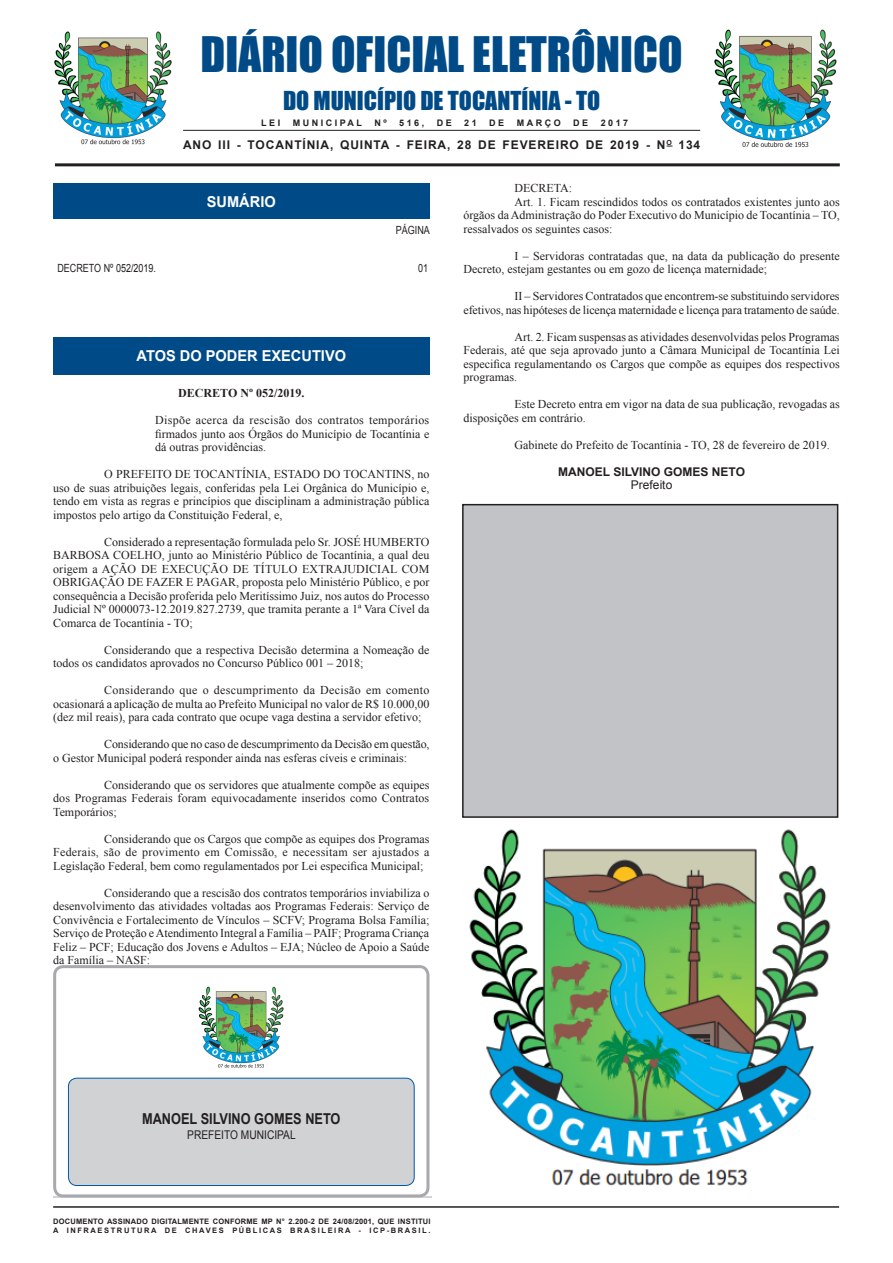
<style>
.page{position:relative;width:893px;height:1263px;background:#fff}
.page>*{position:absolute;margin:0;border:0;box-sizing:border-box;transform-origin:0 0}
.t1{font:45px "Impact";color:#004b87}
.t2{font:24px "Impact";color:#004b87}
.Chancela{font:700 15px "Arial";color:#fff}
.t3{font:700 15px "Arial";color:#231f20;scale:.85 1}
.CORPO_DE_TEXTO{font:12px/13.5px "Times New Roman";color:#231f20;text-align:justify}
.EMENTA{font:12px/13.5px "Times New Roman";color:#231f20;text-align:justify}
.NOME{font:700 12px "Arial";letter-spacing:.07em;color:#231f20}
.NOME-2{font:700 12px "Arial";color:#231f20}
.TITULOS{font:700 12px "Times New Roman";color:#231f20}
.CARGO{font:12px "Arial";color:#231f20;scale:.85 1}
.CARGO-2{font:12px "Arial";color:#231f20}
.Sumario{font:11.25px "Arial";color:#231f20;scale:.8 1}
.t4{font:700 9px "Arial";letter-spacing:.28em;color:#231f20}
.t5{font:700 7.5px "Arial";letter-spacing:.025em;color:#231f20}
.t6{font:700 7.5px "Arial";letter-spacing:.21em;color:#231f20}
</style>
<div class="page">
<hr style="left:53px;top:1206px;width:786px;height:2px;background:#231f20">
<hr style="left:55px;top:163px;width:785px;height:3px;background:#231f20">
<img style="left:54px;top:31px;width:118px;height:114px">
<hr style="left:183px;top:130px;width:517px;height:1px;background:#231f20">
<div style="left:53px;top:184px;width:376px;height:35px;background:#004b87"></div>
<hr style="left:53px;top:1197px;width:379px;height:1px;background:#d1d2d4">
<img style="left:714px;top:29px;width:123px;height:119px">
<div style="left:53px;top:337px;width:376px;height:37px;background:#004b87"></div>
<div style="left:53px;top:965px;width:376px;height:232px;border:3px solid #a8a9ad;border-radius:9px"></div>
<div style="left:68px;top:1078px;width:346px;height:107px;background:#d1d2d4;border-radius:9px"></div>
<div style="left:68px;top:1078px;width:346px;height:108px;border:1px solid #0057a8;border-radius:9px"></div>
<img style="left:198px;top:986px;width:86px;height:82px">
<div style="left:463px;top:505px;width:375px;height:312px;background:#c2c3c6"></div>
<div style="left:462px;top:504px;width:376px;height:314px;border:2px solid #231f20"></div>
<img style="left:469px;top:829px;width:362px;height:357px">
<p class="t1" style="left:201px;top:20px;width:483px">DIÁRIO OFICIAL ELETRÔNICO</p>
<p class="t2" style="left:283px;top:82px;width:319px">DO MUNICÍPIO DE TOCANTÍNIA - TO</p>
<p class="t4" style="left:261px;top:117px;width:21px">LEI</p>
<p class="t4" style="left:293px;top:117px;width:71px">MUNICIPAL</p>
<p class="t4" style="left:374px;top:117px;width:14px">N º</p>
<p class="t4" style="left:399px;top:117px;width:27px">516,</p>
<p class="t4" style="left:437px;top:117px;width:17px">D E</p>
<p class="t4" style="left:464px;top:117px;width:14px">2 1</p>
<p class="t4" style="left:489px;top:117px;width:17px">D E</p>
<p class="t4" style="left:517px;top:117px;width:46px">MARÇO</p>
<p class="t4" style="left:573px;top:117px;width:17px">D E</p>
<p class="t4" style="left:601px;top:117px;width:29px">2017</p>
<p class="NOME" style="left:183px;top:137px;width:519px">ANO III - TOCANTÍNIA, QUINTA - FEIRA, 28 DE FEVEREIRO DE 2019 - N<sup>O</sup> 134</p>
<p class="Chancela" style="left:207px;top:192px;width:70px">SUMÁRIO</p>
<p class="Sumario" style="left:396px;top:223px;width:44px">PÁGINA</p>
<p class="Sumario" style="left:57px;top:261px;width:125px">DECRETO Nº 052/2019.</p>
<p class="Sumario" style="left:418px;top:261px;width:14px">01</p>
<p class="Chancela" style="left:137px;top:345px;width:211px">ATOS DO PODER EXECUTIVO</p>
<p class="TITULOS" style="left:178px;top:385px;width:128px">DECRETO Nº 052/2019.</p>
<p class="EMENTA" style="left:155px;top:413px;width:276px">Dispõe acerca da rescisão dos contratos temporários firmados junto aos Órgãos do Município de Tocantínia e dá outras providências.</p>
<p class="CORPO_DE_TEXTO" style="left:53px;top:467px;width:378px;text-indent:51px">O PREFEITO DE TOCANTÍNIA, ESTADO DO TOCANTINS, no uso de suas atribuições legais, conferidas pela Lei Orgânica do Município e, tendo em vista as regras e princípios que disciplinam a administração pública impostos pelo artigo da Constituição Federal, e,</p>
<p class="CORPO_DE_TEXTO" style="left:53px;top:535px;width:378px;text-indent:51px">Considerado a representação formulada pelo Sr. JOSÉ HUMBERTO BARBOSA COELHO, junto ao Ministério Público de Tocantínia, a qual deu origem a AÇÃO DE EXECUÇÃO DE TÍTULO EXTRAJUDICIAL COM OBRIGAÇÃO DE FAZER E PAGAR, proposta pelo Ministério Público, e por consequência a Decisão proferida pelo Meritíssimo Juiz, nos autos do Processo Judicial Nº 0000073-12.2019.827.2739, que tramita perante a 1ª Vara Cível da Comarca de Tocantínia - TO;</p>
<p class="CORPO_DE_TEXTO" style="left:53px;top:643px;width:378px;text-indent:51px">Considerando que a respectiva Decisão determina a Nomeação de todos os candidatos aprovados no Concurso Público 001 – 2018;</p>
<p class="CORPO_DE_TEXTO" style="left:53px;top:683px;width:378px;text-indent:51px">Considerando que o descumprimento da Decisão em comento ocasionará a aplicação de multa ao Prefeito Municipal no valor de R$ 10.000,00 (dez mil reais), para cada contrato que ocupe vaga destina a servidor efetivo;</p>
<p class="CORPO_DE_TEXTO" style="left:53px;top:737px;width:378px;text-indent:51px">Considerando que no caso de descumprimento da Decisão em questão, o Gestor Municipal poderá responder ainda nas esferas cíveis e criminais:</p>
<p class="CORPO_DE_TEXTO" style="left:53px;top:778px;width:378px;text-indent:51px">Considerando que os servidores que atualmente compõe as equipes dos Programas Federais foram equivocadamente inseridos como Contratos Temporários;</p>
<p class="CORPO_DE_TEXTO" style="left:53px;top:832px;width:378px;text-indent:51px">Considerando que os Cargos que compõe as equipes dos Programas Federais, são de provimento em Comissão, e necessitam ser ajustados a Legislação Federal, bem como regulamentados por Lei especifica Municipal;</p>
<p class="CORPO_DE_TEXTO" style="left:53px;top:886px;width:378px;text-indent:51px">Considerando que a rescisão dos contratos temporários inviabiliza o desenvolvimento das atividades voltadas aos Programas Federais: Serviço de Convivência e Fortalecimento de Vínculos – SCFV; Programa Bolsa Família; Serviço de Proteção e Atendimento Integral a Família – PAIF; Programa Criança Feliz – PCF; Educação dos Jovens e Adultos – EJA; Núcleo de Apoio a Saúde da Família – NASF:</p>
<p class="CORPO_DE_TEXTO" style="left:514px;top:181px;width:59px">DECRETA:</p>
<p class="CORPO_DE_TEXTO" style="left:463px;top:195px;width:378px;text-indent:51px">Art. 1. Ficam rescindidos todos os contratados existentes junto aos órgãos da Administração do Poder Executivo do Município de Tocantínia – TO, ressalvados os seguintes casos:</p>
<p class="CORPO_DE_TEXTO" style="left:463px;top:249px;width:378px;text-indent:51px">I – Servidoras contratadas que, na data da publicação do presente<br>Decreto, estejam gestantes ou em gozo de licença maternidade;</p>
<p class="CORPO_DE_TEXTO" style="left:463px;top:289px;width:378px;text-align:right">II – Servidores Contratados que encontrem-se substituindo servidores<br>efetivos, nas hipóteses de licença maternidade e licença para tratamento de saúde.</p>
<p class="CORPO_DE_TEXTO" style="left:463px;top:330px;width:378px;text-indent:51px">Art. 2. Ficam suspensas as atividades desenvolvidas pelos Programas Federais, até que seja aprovado junto a Câmara Municipal de Tocantínia Lei especifica regulamentando os Cargos que compõe as equipes dos respectivos programas.</p>
<p class="CORPO_DE_TEXTO" style="left:463px;top:397px;width:378px;text-indent:51px">Este Decreto entra em vigor na data de sua publicação, revogadas as disposições em contrário.</p>
<p class="CORPO_DE_TEXTO" style="left:514px;top:438px;width:317px">Gabinete do Prefeito de Tocantínia - TO, 28 de fevereiro de 2019.</p>
<p class="NOME-2" style="left:558px;top:463px;width:188px">MANOEL SILVINO GOMES NETO</p>
<p class="CARGO-2" style="left:631px;top:477px;width:43px">Prefeito</p>
<p class="t3" style="left:142px;top:1108px;width:235px">MANOEL SILVINO GOMES NETO</p>
<p class="CARGO" style="left:187px;top:1127px;width:129px">PREFEITO MUNICIPAL</p>
<p class="t5" style="left:53px;top:1216px;width:379px">DOCUMENTO ASSINADO DIGITALMENTE CONFORME MP N° 2.200-2 DE 24/08/2001, QUE INSTITUI</p>
<p class="t6" style="left:53px;top:1225px;width:379px">A INFRAESTRUTURA DE CHAVES PÚBLICAS BRASILEIRA - ICP-BRASIL.</p>
</div>
